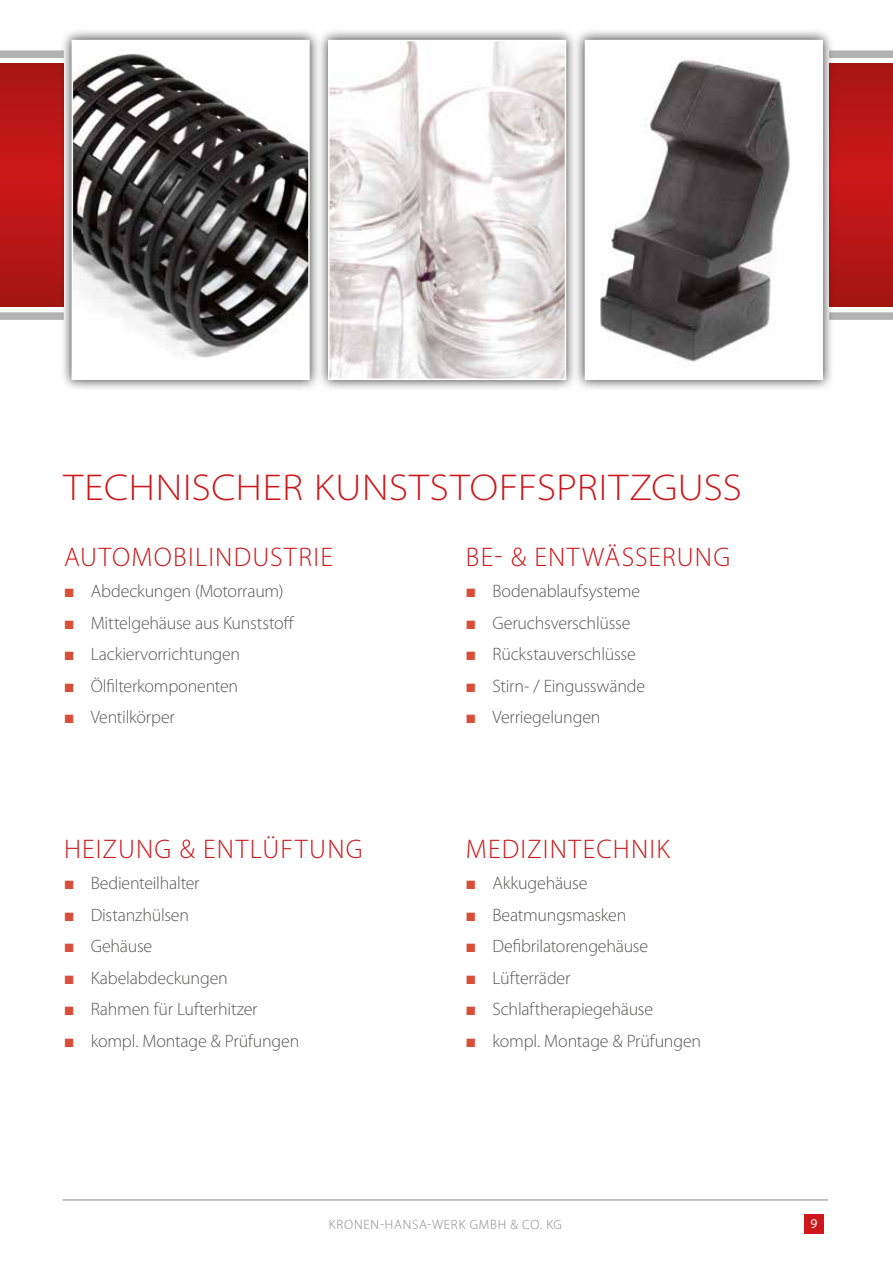
<style>
.page{position:relative;width:893px;height:1263px;background:#fff}
.page>*{position:absolute;margin:0;border:0;box-sizing:border-box;transform-origin:0 0}
.t1{font:300 semi-expanded 37.5px "Myriad Pro";letter-spacing:.015em;color:#cd171a}
.t2{font:300 27px "Myriad Pro";letter-spacing:.045em;color:#cd171a}
.t3{font:300 18px "Myriad Pro";letter-spacing:-.01em;color:#575756}
.t4{font:300 13.5px "Myriad Pro";letter-spacing:.06em;color:#878787}
.t5{font:13.5px "Myriad Pro";color:#fff}
.s1{font-family:"Arial";font-weight:700;color:#d74f38}
</style>
<div class="page">
<svg style="left:0;top:63px;width:60px;height:244px;background:#b81615"></svg>
<div style="left:0;top:312px;width:64px;height:8px;background:#b3b2b2"></div>
<div style="left:0;top:50px;width:64px;height:8px;background:#b3b2b2"></div>
<svg style="left:834px;top:63px;width:59px;height:244px;background:#b81615"></svg>
<div style="left:829px;top:312px;width:64px;height:8px;background:#b3b2b2"></div>
<div style="left:829px;top:50px;width:64px;height:8px;background:#b3b2b2"></div>
<hr style="left:63px;top:1199px;width:765px;height:1px;background:#878787">
<div style="left:804px;top:1214px;width:20px;height:20px;background:#cd171a"></div>
<div style="left:60px;top:28px;width:261px;height:364px;background:#000;opacity:.75"></div>
<img style="left:75px;top:43px;width:232px;height:334px">
<div style="left:72px;top:40px;width:238px;height:340px;border:2px solid #fff"></div>
<div style="left:316px;top:28px;width:262px;height:364px;background:#000;opacity:.75"></div>
<img style="left:331px;top:43px;width:232px;height:334px">
<div style="left:328px;top:40px;width:238px;height:340px;border:2px solid #fff"></div>
<div style="left:573px;top:28px;width:261px;height:364px;background:#000;opacity:.75"></div>
<img style="left:588px;top:43px;width:232px;height:334px">
<h1 class="t1" style="left:64px;top:464px;width:679px">TECHNISCHER KUNSTSTOFFSPRITZGUSS</h1>
<h2 class="t2" style="left:64px;top:540px;width:270px">AUTOMOBILINDUSTRIE</h2>
<p class="t3" style="left:64px;top:580px;width:221px"><span class="s1">■</span> Abdeckungen (Motorraum)</p>
<p class="t3" style="left:64px;top:612px;width:232px"><span class="s1">■</span> Mittelgehäuse aus Kunststoff</p>
<p class="t3" style="left:64px;top:643px;width:178px"><span class="s1">■</span> Lackiervorrichtungen</p>
<p class="t3" style="left:64px;top:675px;width:176px"><span class="s1">■</span> Ölfilterkomponenten</p>
<p class="t3" style="left:64px;top:706px;width:113px"><span class="s1">■</span> Ventilkörper</p>
<h2 class="t2" style="left:64px;top:832px;width:300px">HEIZUNG &amp; ENTLÜFTUNG</h2>
<p class="t3" style="left:64px;top:872px;width:137px"><span class="s1">■</span> Bedienteilhalter</p>
<p class="t3" style="left:64px;top:904px;width:127px"><span class="s1">■</span> Distanzhülsen</p>
<p class="t3" style="left:64px;top:935px;width:90px"><span class="s1">■</span> Gehäuse</p>
<p class="t3" style="left:64px;top:967px;width:166px"><span class="s1">■</span> Kabelabdeckungen</p>
<p class="t3" style="left:64px;top:998px;width:195px"><span class="s1">■</span> Rahmen für Lufterhitzer</p>
<p class="t3" style="left:64px;top:1030px;width:237px"><span class="s1">■</span> kompl. Montage &amp; Prüfungen</p>
<h2 class="t2" style="left:466px;top:540px;width:266px">BE- &amp; ENTWÄSSERUNG</h2>
<p class="t3" style="left:466px;top:580px;width:176px"><span class="s1">■</span> Bodenablaufsysteme</p>
<p class="t3" style="left:466px;top:612px;width:166px"><span class="s1">■</span> Geruchsverschlüsse</p>
<p class="t3" style="left:466px;top:643px;width:172px"><span class="s1">■</span> Rückstauverschlüsse</p>
<p class="t3" style="left:466px;top:675px;width:181px"><span class="s1">■</span> Stirn- / Eingusswände</p>
<p class="t3" style="left:466px;top:706px;width:136px"><span class="s1">■</span> Verriegelungen</p>
<h2 class="t2" style="left:466px;top:832px;width:205px">MEDIZINTECHNIK</h2>
<p class="t3" style="left:466px;top:872px;width:123px"><span class="s1">■</span> Akkugehäuse</p>
<p class="t3" style="left:466px;top:904px;width:162px"><span class="s1">■</span> Beatmungsmasken</p>
<p class="t3" style="left:466px;top:935px;width:184px"><span class="s1">■</span> Defibrilatorengehäuse</p>
<p class="t3" style="left:466px;top:967px;width:106px"><span class="s1">■</span> Lüfterräder</p>
<p class="t3" style="left:466px;top:998px;width:189px"><span class="s1">■</span> Schlaftherapiegehäuse</p>
<p class="t3" style="left:466px;top:1030px;width:237px"><span class="s1">■</span> kompl. Montage &amp; Prüfungen</p>
<p class="t4" style="left:329px;top:1216px;width:235px">KRONEN-HANSA-WERK GMBH &amp; CO. KG</p>
<p class="t5" style="left:810px;top:1215px;width:8px">9</p>
</div>
